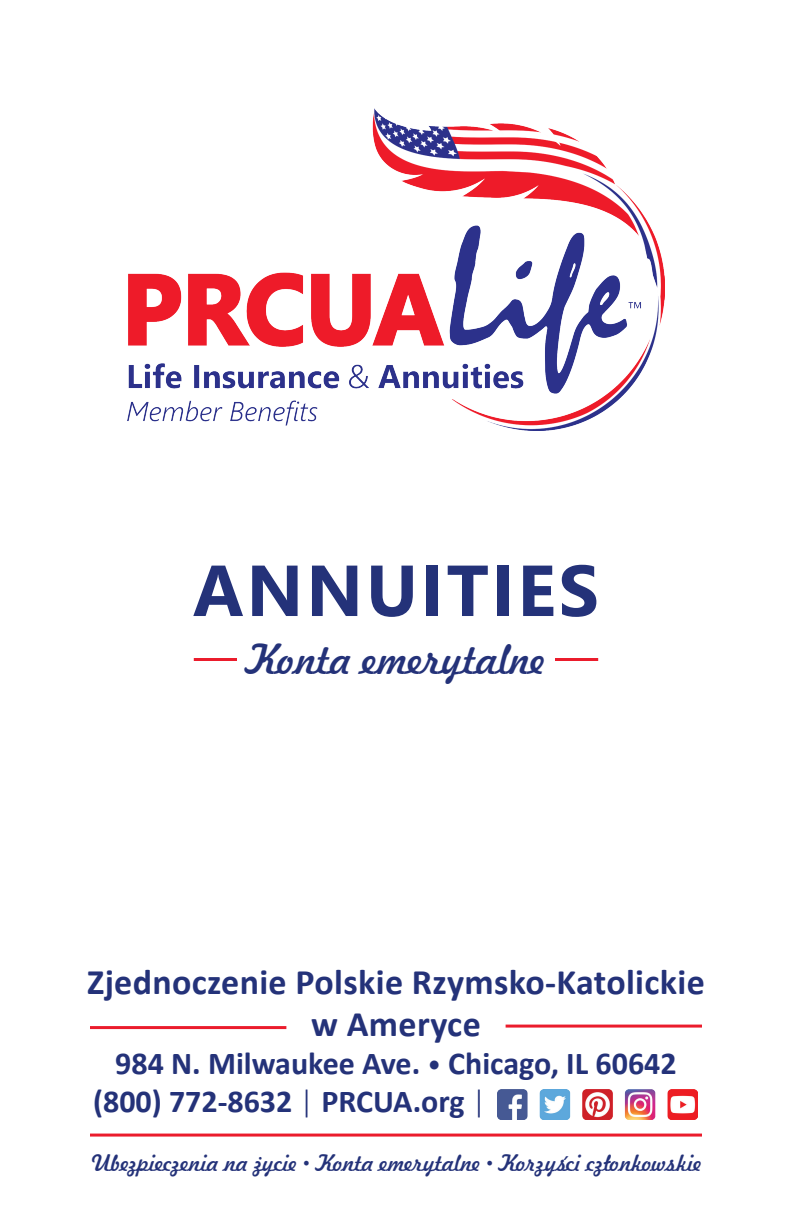
<style>
.page{position:relative;width:792px;height:1224px;background:#fff}
.page>*{position:absolute;margin:0;border:0;box-sizing:border-box;transform-origin:0 0}
.t1{font:700 72px "Segoe UI";letter-spacing:.04em;color:#243279}
.t2{font:40px "Freehand 521 BT Regular C";color:#243279}
.t3{font:700 36px/42px "Calibri";letter-spacing:.01em;color:#243279;text-align:center}
.t4{font:700 32px/38.4px "Calibri";color:#243279}
.t5{font:22px "Freehand 521 BT Regular C";color:#243279}
.s1{color:#fff}
.s2{font-weight:300}
</style>
<div class="page">
<hr style="left:194px;top:658px;width:43px;height:3px;background:#eb1c2c">
<hr style="left:555px;top:658px;width:43px;height:3px;background:#eb1c2c">
<img style="left:127px;top:108px;width:538px;height:323px">
<hr style="left:90px;top:1026px;width:196px;height:3px;background:#eb1c2c">
<img style="left:498px;top:1089px;width:200px;height:31px">
<hr style="left:506px;top:1025px;width:196px;height:3px;background:#eb1c2c">
<hr style="left:90px;top:1134px;width:612px;height:3px;background:#eb1c2c">
<h1 class="t1" style="left:193px;top:523px;width:408px">ANNUITIES</h1>
<h2 class="t2" style="left:247px;top:632px;width:300px">Konta emerytalne</h2>
<h3 class="t3" style="left:87px;top:960px;width:619px">Zjednoczenie Polskie Rzymsko-Katolickie w Ameryce</h3>
<h3 class="t4" style="left:93px;top:1044px;width:585px;text-indent:22px">984 N. Milwaukee Ave. <span class="s1">•</span> Chicago, IL 60642 (800) 772-8632 <span class="s2">|</span> PRCUA.org <span class="s2">|</span></h3>
<p class="t5" style="left:90px;top:1149px;width:613px">Ubezpieczenia na z˙ycie <span class="s1">•</span> Konta emerytalne <span class="s1">•</span> Korzys´ci czlonkowskie</p>
</div>
